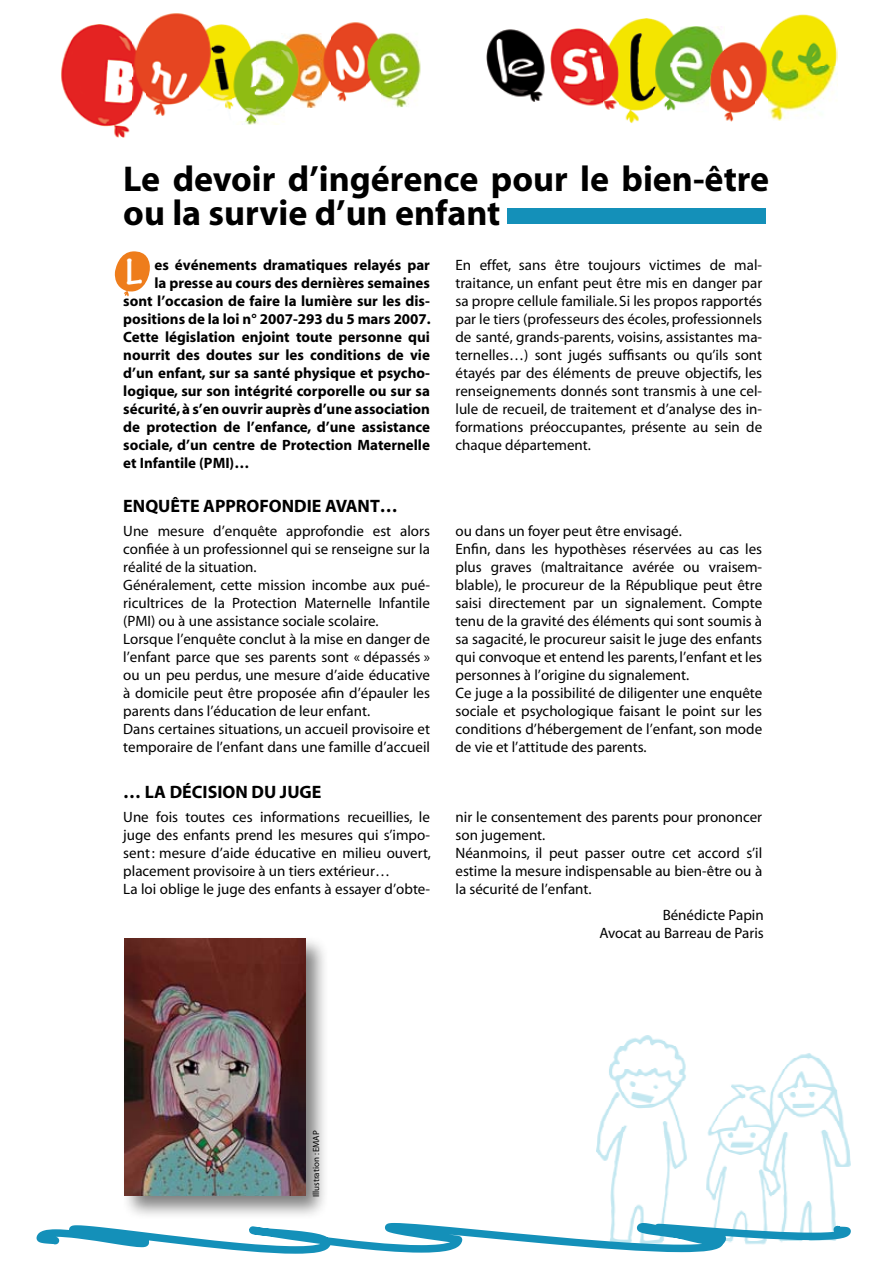
<style>
.page{position:relative;width:893px;height:1263px;background:#fff}
.page>*{position:absolute;margin:0;border:0;box-sizing:border-box;transform-origin:0 0}
.t1{font:700 39.6px "Tekton Pro";color:#fff}
.t2{font:700 36px/34.5px "Myriad";color:#000}
.t3{font:700 18px "Myriad";color:#000}
.t4{font:15px/18px "Myriad";color:#000}
.t5{font:700 15px "Myriad";color:#000}
.t6{font:9px "Myriad";color:#000}
</style>
<div class="page">
<img style="left:596px;top:1035px;width:254px;height:188px">
<svg style="left:37px;top:1223px;width:814px;height:31px"></svg>
<img style="left:764px;top:14px;width:74px;height:53px">
<img style="left:767px;top:67px;width:71px;height:53px">
<img style="left:618px;top:18px;width:49px;height:106px">
<img style="left:486px;top:29px;width:59px;height:73px">
<img style="left:551px;top:28px;width:67px;height:82px">
<img style="left:653px;top:26px;width:69px;height:86px">
<img style="left:724px;top:42px;width:31px;height:80px">
<img style="left:755px;top:40px;width:12px;height:62px">
<img style="left:709px;top:40px;width:16px;height:72px">
<img style="left:282px;top:33px;width:41px;height:75px">
<img style="left:330px;top:22px;width:45px;height:80px">
<img style="left:323px;top:39px;width:7px;height:54px">
<img style="left:381px;top:33px;width:39px;height:74px">
<img style="left:366px;top:33px;width:15px;height:69px">
<img style="left:61px;top:25px;width:71px;height:75px">
<img style="left:68px;top:100px;width:64px;height:38px">
<img style="left:213px;top:24px;width:34px;height:48px">
<img style="left:213px;top:72px;width:20px;height:38px">
<img style="left:145px;top:13px;width:58px;height:103px">
<img style="left:132px;top:30px;width:13px;height:84px">
<img style="left:190px;top:24px;width:23px;height:92px">
<img style="left:244px;top:40px;width:40px;height:85px">
<img style="left:282px;top:40px;width:17px;height:68px">
<img style="left:233px;top:39px;width:22px;height:81px">
<div style="left:120px;top:934px;width:208px;height:285px;background:#000;opacity:.5"></div>
<img style="left:125px;top:938px;width:180px;height:257px">
<svg style="left:114px;top:251px;width:36px;height:45px"></svg>
<div style="left:507px;top:208px;width:258px;height:16px;background:#1490b9"></div>
<h2 class="t2" style="left:123px;top:163px;width:647px">Le devoir d’ingérence pour le bien-être ou la survie d’un enfant</h2>
<h1 class="t1" style="left:125px;top:249px;width:19px">L</h1>
<p class="t5" style="left:154px;top:257px;width:277px">es événements dramatiques relayés par</p>
<p class="t5" style="left:154px;top:275px;width:277px">la presse au cours des dernières semaines</p>
<p class="t5" style="left:123px;top:293px;width:308px">sont l’occasion de faire la lumière sur les dis-</p>
<p class="t5" style="left:123px;top:311px;width:309px">positions de la loi n° 2007-293 du 5 mars 2007.</p>
<p class="t5" style="left:123px;top:329px;width:308px">Cette législation enjoint toute personne qui</p>
<p class="t5" style="left:123px;top:347px;width:308px">nourrit des doutes sur les conditions de vie</p>
<p class="t5" style="left:123px;top:365px;width:308px">d’un enfant, sur sa santé physique et psycho-</p>
<p class="t5" style="left:123px;top:383px;width:308px">logique, sur son intégrité corporelle ou sur sa</p>
<p class="t5" style="left:123px;top:401px;width:308px">sécurité, à s’en ouvrir auprès d’une association</p>
<p class="t5" style="left:123px;top:419px;width:308px">de protection de l’enfance, d’une assistance</p>
<p class="t5" style="left:123px;top:437px;width:308px">sociale, d’un centre de Protection Maternelle</p>
<p class="t5" style="left:123px;top:455px;width:128px">et Infantile (PMI)…</p>
<p class="t3" style="left:123px;top:497px;width:276px">ENQUÊTE APPROFONDIE AVANT…</p>
<p class="t4" style="left:455px;top:256px;width:308px;text-align:justify">En effet, sans être toujours victimes de mal&shy;traitance, un enfant peut être mis en danger par sa propre cellule familiale. Si les propos rapportés par le tiers (professeurs des écoles, professionnels de santé, grands-parents, voisins, assistantes ma&shy;ternelles…) sont jugés suffisants ou qu’ils sont étayés par des éléments de preuve objectifs, les renseignements donnés sont transmis à une cel&shy;lule de recueil, de traitement et d’analyse des in&shy;formations préoccupantes, présente au sein de chaque département.</p>
<p class="t4" style="left:123px;top:523px;width:308px">Une mesure d’enquête approfondie est alors confiée à un professionnel qui se renseigne sur la réalité de la situation.<br>Généralement, cette mission incombe aux pué&shy;ricultrices de la Protection Maternelle Infantile (PMI) ou à une assistance sociale scolaire.<br>Lorsque l’enquête conclut à la mise en danger de l’enfant parce que ses parents sont « dépassés » ou un peu perdus, une mesure d’aide éducative à domicile peut être proposée afin d’épauler les parents dans l’éducation de leur enfant.<br>Dans certaines situations, un accueil provisoire et temporaire de l’enfant dans une famille d’accueil</p>
<p class="t4" style="left:455px;top:523px;width:308px">ou dans un foyer peut être envisagé.<br>Enfin, dans les hypothèses réservées au cas les plus graves (maltraitance avérée ou vraisem&shy;blable), le procureur de la République peut être saisi directement par un signalement. Compte tenu de la gravité des éléments qui sont soumis à sa sagacité, le procureur saisit le juge des enfants qui convoque et entend les parents, l’enfant et les personnes à l’origine du signalement.<br>Ce juge a la possibilité de diligenter une enquête sociale et psychologique faisant le point sur les conditions d’hébergement de l’enfant, son mode de vie et l’attitude des parents.</p>
<p class="t3" style="left:123px;top:782px;width:200px">… LA DÉCISION DU JUGE</p>
<p class="t4" style="left:123px;top:809px;width:309px">Une fois toutes ces informations recueillies, le juge des enfants prend les mesures qui s’impo&shy;sent: mesure d’aide éducative en milieu ouvert, placement provisoire à un tiers extérieur…<br>La loi oblige le juge des enfants à essayer d’obte-</p>
<p class="t4" style="left:455px;top:809px;width:308px">nir le consentement des parents pour prononcer son jugement.<br>Néanmoins, il peut passer outre cet accord s’il estime la mesure indispensable au bien-être ou à la sécurité de l’enfant.</p>
<p class="t6" style="left:312px;top:1197px;width:69px;rotate:-90deg">Illustration : EMAP</p>
<p class="t4" style="left:599px;top:907px;width:166px;text-align:right">Bénédicte Papin<br>Avocat au Barreau de Paris</p>
</div>
